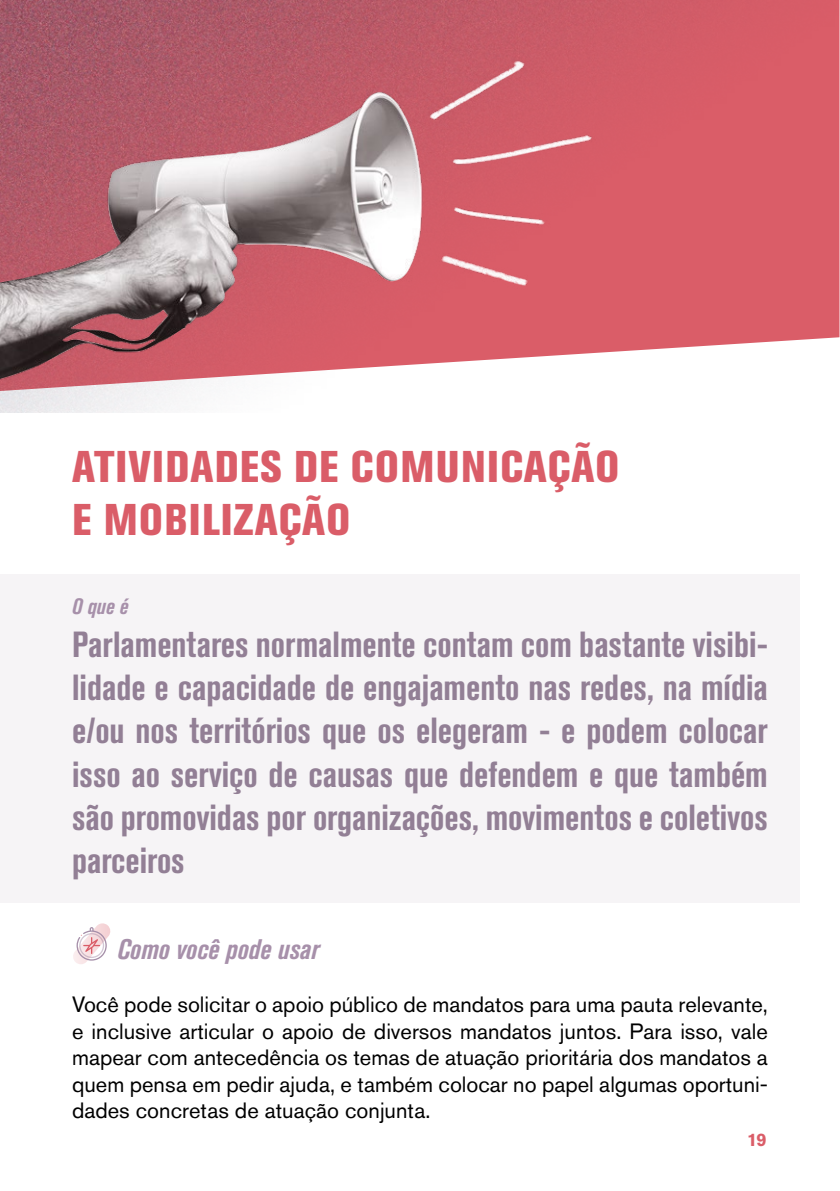
<style>
.page{position:relative;width:840px;height:1191px;background:#fff}
.page>*{position:absolute;margin:0;border:0;box-sizing:border-box;transform-origin:0 0}
.t1{font:800 condensed 44px/52.8px "Akzidenz Grotesk Pro";letter-spacing:.03em;color:#da5d68}
.t2{font:700 condensed 36px/43.2px "Akzidenz Grotesk Pro";color:#927f95;text-align:justify}
.t3{font:italic 700 condensed 28px "Akzidenz Grotesk Pro";color:#a790aa}
.t4{font:22px/26.4px "Akzidenz Grotesk Pro";color:#000;text-align:justify}
.t5{font:italic 700 condensed 22px "Akzidenz Grotesk Pro";color:#a790aa}
.t6{font:700 18px "Akzidenz Grotesk Pro";color:#da5d68}
</style>
<div class="page">
<div style="left:0;top:575px;width:799px;height:328px;background:#f6f4f6"></div>
<img style="left:0;top:0;width:839px;height:413px">
<svg style="left:73px;top:923px;width:38px;height:41px"></svg>
<h1 class="t1" style="left:72px;top:439px;width:548px">ATIVIDADES DE COMUNICAÇÃO<br>E MOBILIZAÇÃO</h1>
<p class="t5" style="left:72px;top:592px;width:58px">O que é</p>
<p class="t2" style="left:72px;top:622px;width:697px">Parlamentares normalmente contam com bastante visibi&shy;lidade e capacidade de engajamento nas redes, na mídia e/ou nos territórios que os elegeram - e podem colocar isso ao serviço de causas que defendem e que também são promovidas por organizações, movimentos e coletivos parceiros</p>
<p class="t3" style="left:117px;top:931px;width:203px">Como você pode usar</p>
<p class="t4" style="left:72px;top:991px;width:697px">Você pode solicitar o apoio público de mandatos para uma pauta relevante, e inclusive articular o apoio de diversos mandatos juntos. Para isso, vale mapear com antecedência os temas de atuação prioritária dos mandatos a quem pensa em pedir ajuda, e também colocar no papel algumas oportuni&shy;dades concretas de atuação conjunta.</p>
<p class="t6" style="left:746px;top:1127px;width:21px">19</p>
</div>
